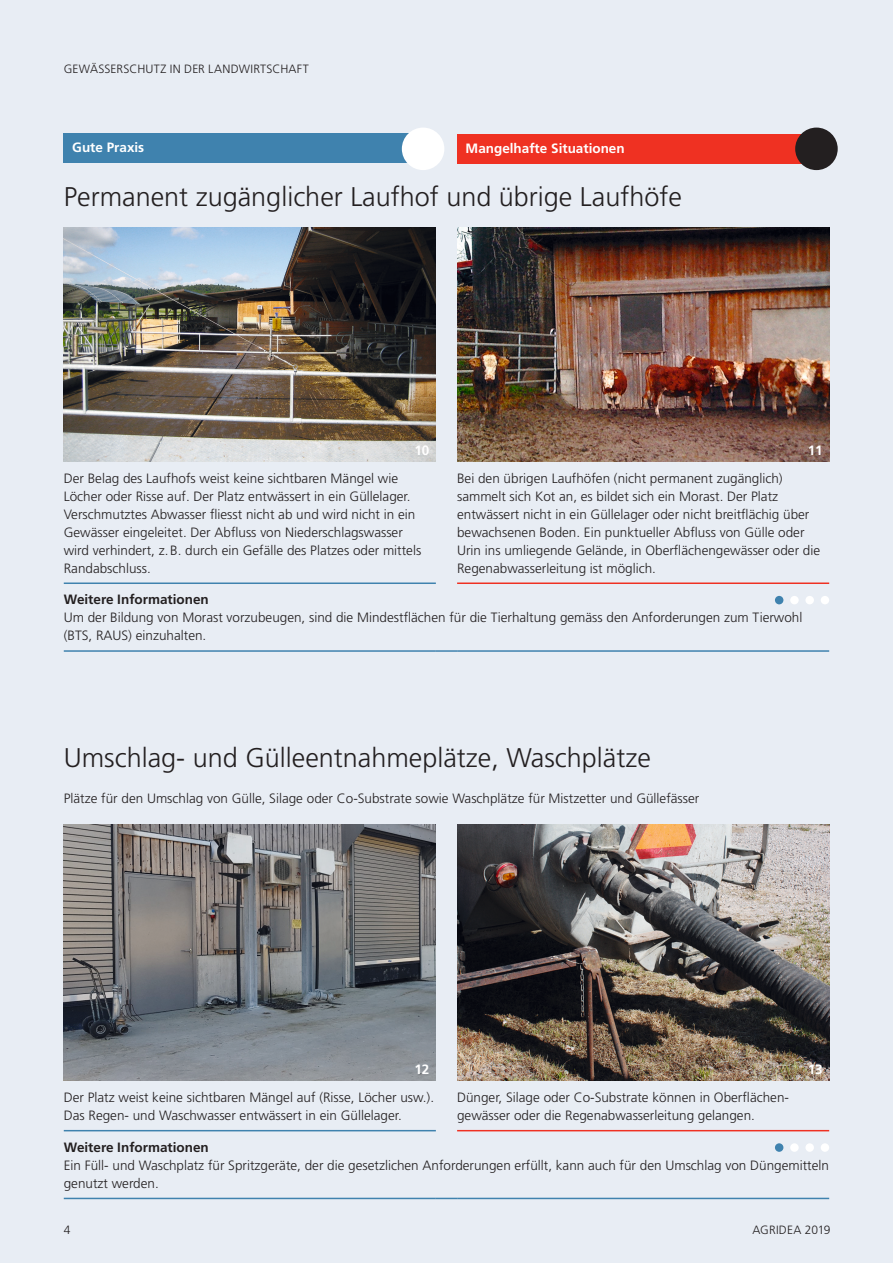
<style>
.page{position:relative;width:893px;height:1263px;background:#e8edf4}
.page>*{position:absolute;margin:0;border:0;box-sizing:border-box;transform-origin:0 0}
.Untertitel_light{font:300 27px "Frutiger";color:#231f20}
._03_9_Pt_Grundtext{font:300 13.5px/18px "Frutiger";color:#231f20}
.gs_Titel{font:700 13.5px "Frutiger";color:#231f20}
.gs_Titel_nach_6{font:700 13.5px "Frutiger";color:#fff}
.C_Fliesstext{font:700 13.5px "Frutiger";color:#fff}
.t1{font:300 12px "Frutiger";letter-spacing:.015em;color:#231f20}
</style>
<div class="page">
<img style="left:64px;top:227px;width:372px;height:234px">
<img style="left:64px;top:825px;width:372px;height:255px">
<img style="left:457px;top:227px;width:372px;height:234px">
<hr style="left:64px;top:582px;width:372px;height:2px;background:#3f82ae">
<hr style="left:457px;top:582px;width:372px;height:2px;background:#ef3122">
<hr style="left:64px;top:650px;width:372px;height:2px;background:#3f82ae">
<hr style="left:436px;top:650px;width:21px;height:2px;background:#3f82ae">
<hr style="left:457px;top:650px;width:372px;height:2px;background:#3f82ae">
<div style="left:775px;top:596px;width:8px;height:8px;background:#3f82ae;border-radius:50%"></div>
<div style="left:790px;top:596px;width:9px;height:8px;background:#fff;border-radius:50%"></div>
<div style="left:805px;top:596px;width:9px;height:8px;background:#fff;border-radius:50%"></div>
<div style="left:821px;top:596px;width:8px;height:8px;background:#fff;border-radius:50%"></div>
<hr style="left:64px;top:1130px;width:372px;height:1px;background:#3f82ae">
<hr style="left:457px;top:1130px;width:372px;height:1px;background:#ef3122">
<hr style="left:64px;top:1198px;width:372px;height:1px;background:#3f82ae">
<svg style="left:436px;top:1198px;width:21px;height:1px"></svg>
<hr style="left:457px;top:1198px;width:372px;height:1px;background:#3f82ae">
<div style="left:775px;top:1143px;width:8px;height:9px;background:#3f82ae;border-radius:50%"></div>
<div style="left:790px;top:1143px;width:9px;height:9px;background:#fff;border-radius:50%"></div>
<div style="left:805px;top:1143px;width:9px;height:9px;background:#fff;border-radius:50%"></div>
<div style="left:821px;top:1143px;width:8px;height:9px;background:#fff;border-radius:50%"></div>
<div style="left:64px;top:133px;width:372px;height:30px;background:#3f82ae"></div>
<div style="left:402px;top:128px;width:42px;height:42px;background:#fff;border-radius:50%"></div>
<div style="left:457px;top:134px;width:372px;height:30px;background:#ef3122"></div>
<div style="left:795px;top:128px;width:43px;height:42px;background:#231f20;border-radius:50%"></div>
<img style="left:457px;top:825px;width:372px;height:255px">
<p class="t1" style="left:64px;top:62px;width:247px">GEWÄSSERSCHUTZ IN DER LANDWIRTSCHAFT</p>
<p class="gs_Titel_nach_6" style="left:72px;top:139px;width:74px">Gute Praxis</p>
<p class="gs_Titel_nach_6" style="left:466px;top:140px;width:161px">Mangelhafte Situationen</p>
<p class="Untertitel_light" style="left:64px;top:182px;width:620px">Permanent zugänglicher Laufhof und übrige Laufhöfe</p>
<p class="C_Fliesstext" style="left:414px;top:442px;width:17px">10</p>
<p class="C_Fliesstext" style="left:808px;top:442px;width:17px">11</p>
<p class="_03_9_Pt_Grundtext" style="left:64px;top:469px;width:359px">Der Belag des Laufhofs weist keine sichtbaren Mängel wie Löcher oder Risse auf. Der Platz entwässert in ein Güllelager.<br>Verschmutztes Abwasser fliesst nicht ab und wird nicht in ein Gewässer eingeleitet. Der Abfluss von Niederschlagswasser wird verhindert, z.B. durch ein Gefälle des Platzes oder mittels Randabschluss.</p>
<p class="_03_9_Pt_Grundtext" style="left:457px;top:469px;width:365px">Bei den übrigen Laufhöfen (nicht permanent zugänglich) sammelt sich Kot an, es bildet sich ein Morast. Der Platz entwässert nicht in ein Güllelager oder nicht breitflächig über bewachsenen Boden. Ein punktueller Abfluss von Gülle oder Urin ins umliegende Gelände, in Oberflächengewässer oder die Regenabwasserleitung ist möglich.</p>
<p class="gs_Titel" style="left:64px;top:592px;width:147px">Weitere Informationen</p>
<p class="_03_9_Pt_Grundtext" style="left:64px;top:609px;width:740px">Um der Bildung von Morast vorzubeugen, sind die Mindestflächen für die Tierhaltung gemäss den Anforderungen zum Tierwohl (BTS, RAUS) einzuhalten.</p>
<p class="Untertitel_light" style="left:64px;top:743px;width:589px">Umschlag- und Gülleentnahmeplätze, Waschplätze</p>
<p class="_03_9_Pt_Grundtext" style="left:64px;top:790px;width:637px">Plätze für den Umschlag von Gülle, Silage oder Co-Substrate sowie Waschplätze für Mistzetter und Güllefässer</p>
<p class="C_Fliesstext" style="left:414px;top:1061px;width:17px">12</p>
<p class="C_Fliesstext" style="left:808px;top:1061px;width:17px">13</p>
<p class="_03_9_Pt_Grundtext" style="left:64px;top:1088px;width:372px">Der Platz weist keine sichtbaren Mängel auf (Risse, Löcher usw.).<br>Das Regen- und Waschwasser entwässert in ein Güllelager.</p>
<p class="_03_9_Pt_Grundtext" style="left:457px;top:1088px;width:333px">Dünger, Silage oder Co-Substrate können in Oberflächen&shy;gewässer oder die Regenabwasserleitung gelangen.</p>
<p class="gs_Titel" style="left:64px;top:1139px;width:147px">Weitere Informationen</p>
<p class="_03_9_Pt_Grundtext" style="left:64px;top:1156px;width:767px">Ein Füll- und Waschplatz für Spritzgeräte, der die gesetzlichen Anforderungen erfüllt, kann auch für den Umschlag von Düngemitteln genutzt werden.</p>
<p class="t1" style="left:64px;top:1223px;width:8px">4</p>
<p class="t1" style="left:752px;top:1223px;width:80px">AGRIDEA 2019</p>
</div>
